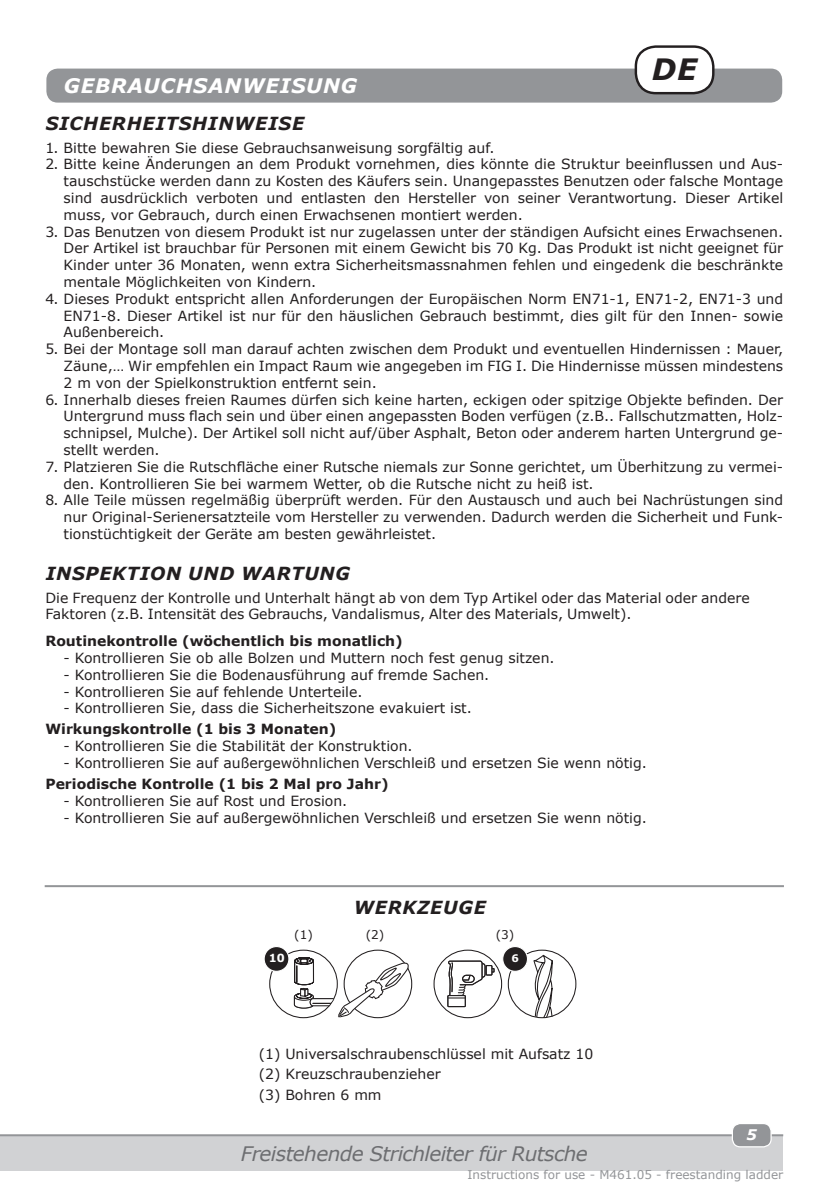
<style>
.page{position:relative;width:840px;height:1191px;background:#fff}
.page>*{position:absolute;margin:0;border:0;box-sizing:border-box;transform-origin:0 0}
.t1{font:italic 700 29.4px "Verdana";color:#231f20}
.t2{font:italic 20px "Verdana";letter-spacing:-.03em;color:#6d6e71}
.t3{font:italic 700 20px "Verdana";letter-spacing:.035em;color:#fff}
.t4{font:italic 700 18px "Verdana";letter-spacing:.035em;color:#231f20}
.t5{font:italic 700 14.6px "Verdana";color:#fff}
.t6{font:14px/16.8px "Verdana";color:#231f20;text-align:justify}
.t7{font:700 14px "Verdana";color:#231f20}
.t8{font:12px "Verdana";color:#939598}
.t9{font:12px "Verdana";color:#231f20}
.t10{font:700 11.2px "Verdana";color:#fff}
.t11{font:700 10.4px "Verdana";color:#fff}
</style>
<div class="page">
<div style="left:0;top:1135px;width:782px;height:35px;background:#d1d2d4"></div>
<hr style="left:0;top:1134px;width:782px;height:2px;background:#939598">
<div style="left:732px;top:1123px;width:38px;height:23px;background:#939598;border-radius:8px"></div>
<div style="left:731px;top:1123px;width:40px;height:24px;border:1px solid #fff;border-radius:8px"></div>
<div style="left:46px;top:69px;width:735px;height:34px;background:#939598;border-radius:11px"></div>
<div style="left:635px;top:47px;width:78px;height:46px;background:#fff;border-radius:20px"></div>
<div style="left:634px;top:45px;width:80px;height:49px;border:2px solid #231f20;border-radius:20px"></div>
<hr style="left:45px;top:885px;width:738px;height:2px;background:#939598">
<svg style="left:264px;top:946px;width:25px;height:25px"></svg>
<div style="left:263px;top:946px;width:26px;height:26px;border:1px solid #fff;border-radius:50%"></div>
<div style="left:507px;top:949px;width:69px;height:69px;border:1px solid #231f20;border-radius:50%"></div>
<div style="left:502px;top:946px;width:25px;height:25px;background:#231f20;border-radius:50%"></div>
<div style="left:502px;top:946px;width:25px;height:26px;border:1px solid #fff;border-radius:50%"></div>
<svg style="left:528px;top:954px;width:25px;height:64px"></svg>
<div style="left:433px;top:949px;width:69px;height:69px;border:1px solid #231f20;border-radius:50%"></div>
<div style="left:447px;top:995px;width:18px;height:12px;border:1px solid #231f20"></div>
<svg style="left:447px;top:960px;width:47px;height:39px"></svg>
<svg style="left:268px;top:949px;width:140px;height:69px"></svg>
<h2 class="t3" style="left:64px;top:77px;width:295px">GEBRAUCHSANWEISUNG</h2>
<h1 class="t1" style="left:651px;top:56px;width:47px">DE</h1>
<p class="t4" style="left:46px;top:115px;width:260px">SICHERHEITSHINWEISE</p>
<p class="t6" style="left:45px;top:140px;width:450px">1. Bitte bewahren Sie diese Gebrauchsanweisung sorgfältig auf.</p>
<p class="t6" style="left:63px;top:157px;width:720px;text-indent:-18px">2. Bitte keine Änderungen an dem Produkt vornehmen, dies könnte die Struktur beeinflussen und Aus&shy;tauschstücke werden dann zu Kosten des Käufers sein. Unangepasstes Benutzen oder falsche Montage sind ausdrücklich verboten und entlasten den Hersteller von seiner Verantwortung. Dieser Artikel muss, vor Gebrauch, durch einen Erwachsenen montiert werden.</p>
<p class="t6" style="left:63px;top:224px;width:720px;text-indent:-18px">3. Das Benutzen von diesem Produkt ist nur zugelassen unter der ständigen Aufsicht eines Erwachsenen.<br>Der Artikel ist brauchbar für Personen mit einem Gewicht bis 70 Kg. Das Produkt ist nicht geeignet für Kinder unter 36 Monaten, wenn extra Sicherheitsmassnahmen fehlen und eingedenk die beschränkte mentale Möglichkeiten von Kindern.</p>
<p class="t6" style="left:63px;top:291px;width:720px;text-indent:-18px">4. Dieses Produkt entspricht allen Anforderungen der Europäischen Norm EN71-1, EN71-2, EN71-3 und EN71-8. Dieser Artikel ist nur für den häuslichen Gebrauch bestimmt, dies gilt für den Innen- sowie Außenbereich.</p>
<p class="t6" style="left:63px;top:341px;width:720px;text-indent:-18px">5. Bei der Montage soll man darauf achten zwischen dem Produkt und eventuellen Hindernissen : Mauer, Zäune,… Wir empfehlen ein Impact Raum wie angegeben im FIG I. Die Hindernisse müssen mindestens 2 m von der Spielkonstruktion entfernt sein.</p>
<p class="t6" style="left:63px;top:392px;width:720px;text-indent:-18px">6. Innerhalb dieses freien Raumes dürfen sich keine harten, eckigen oder spitzige Objekte befinden. Der Untergrund muss flach sein und über einen angepassten Boden verfügen (z.B.. Fallschutzmatten, Holz&shy;schnipsel, Mulche). Der Artikel soll nicht auf/über Asphalt, Beton oder anderem harten Untergrund ge&shy;stellt werden.</p>
<p class="t6" style="left:63px;top:459px;width:720px;text-indent:-18px">7. Platzieren Sie die Rutschfläche einer Rutsche niemals zur Sonne gerichtet, um Überhitzung zu vermei&shy;den. Kontrollieren Sie bei warmem Wetter, ob die Rutsche nicht zu heiß ist.</p>
<p class="t6" style="left:63px;top:493px;width:720px;text-indent:-18px">8. Alle Teile müssen regelmäßig überprüft werden. Für den Austausch und auch bei Nachrüstungen sind nur Original-Serienersatzteile vom Hersteller zu verwenden. Dadurch werden die Sicherheit und Funk&shy;tionstüchtigkeit der Geräte am besten gewährleistet.</p>
<p class="t4" style="left:46px;top:565px;width:306px">INSPEKTION UND WARTUNG</p>
<p class="t6" style="left:45px;top:590px;width:705px">Die Frequenz der Kontrolle und Unterhalt hängt ab von dem Typ Artikel oder das Material oder andere<br>Faktoren (z.B. Intensität des Gebrauchs, Vandalismus, Alter des Materials, Umwelt).</p>
<p class="t7" style="left:45px;top:634px;width:359px">Routinekontrolle (wöchentlich bis monatlich)</p>
<p class="t6" style="left:63px;top:650px;width:492px">- Kontrollieren Sie ob alle Bolzen und Muttern noch fest genug sitzen.</p>
<p class="t6" style="left:63px;top:667px;width:427px">- Kontrollieren Sie die Bodenausführung auf fremde Sachen.</p>
<p class="t6" style="left:63px;top:684px;width:300px">- Kontrollieren Sie auf fehlende Unterteile.</p>
<p class="t6" style="left:63px;top:700px;width:409px">- Kontrollieren Sie, dass die Sicherheitszone evakuiert ist.</p>
<p class="t7" style="left:45px;top:723px;width:292px">Wirkungskontrolle (1 bis 3 Monaten)</p>
<p class="t6" style="left:63px;top:738px;width:350px">- Kontrollieren Sie die Stabilität der Konstruktion.</p>
<p class="t6" style="left:63px;top:755px;width:584px">- Kontrollieren Sie auf außergewöhnlichen Verschleiß und ersetzen Sie wenn nötig.</p>
<p class="t7" style="left:45px;top:777px;width:344px">Periodische Kontrolle (1 bis 2 Mal pro Jahr)</p>
<p class="t6" style="left:63px;top:793px;width:285px">- Kontrollieren Sie auf Rost und Erosion.</p>
<p class="t6" style="left:63px;top:810px;width:584px">- Kontrollieren Sie auf außergewöhnlichen Verschleiß und ersetzen Sie wenn nötig.</p>
<p class="t4" style="left:354px;top:899px;width:133px">WERKZEUGE</p>
<p class="t9" style="left:294px;top:929px;width:20px">(1)</p>
<p class="t9" style="left:365px;top:929px;width:20px">(2)</p>
<p class="t9" style="left:495px;top:929px;width:20px">(3)</p>
<p class="t10" style="left:269px;top:951px;width:17px">10</p>
<p class="t11" style="left:511px;top:952px;width:9px">6</p>
<p class="t6" style="left:258px;top:1044px;width:336px;line-height:20.2px;text-align:left">(1) Universalschraubenschlüssel mit Aufsatz 10 (2) Kreuzschraubenzieher<br>(3) Bohren 6 mm</p>
<p class="t5" style="left:746px;top:1128px;width:12px">5</p>
<p class="t8" style="left:467px;top:1169px;width:317px">Instructions for use - M461.05 - freestanding ladder</p>
<h2 class="t2" style="left:241px;top:1145px;width:348px">Freistehende Strichleiter für Rutsche</h2>
</div>
